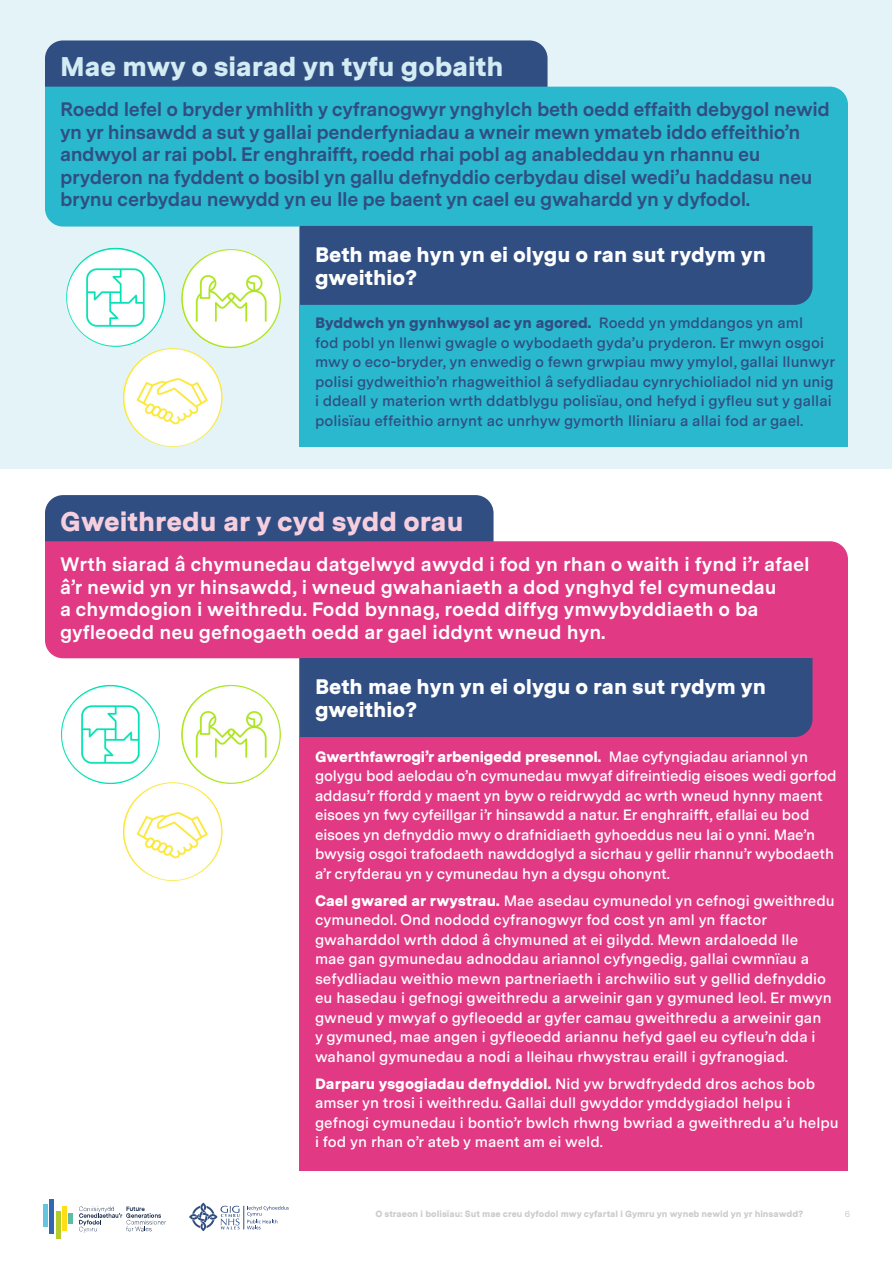
<style>
.page{position:relative;width:893px;height:1263px;background:#fff}
.page>*{position:absolute;margin:0;border:0;box-sizing:border-box;transform-origin:0 0}
.Sub_heads{font:900 27px "Messina Sans";color:#d3ebf2}
.Sub_heads-2{font:900 27px "Messina Sans";color:#f6cfdf}
.Sub_heads-3{font:900 21px/22.6px "Messina Sans";color:#fff}
.Bocy_bold{font:700 19.5px/22.5px "Messina Sans";letter-spacing:-.02em;color:#304e82}
.Bocy_bold-2{font:700 19.5px/22.5px "Messina Sans";color:#fff}
.Body{font:600 15px/19.5px "Messina Sans";color:#fff}
.Body-2{font:600 15px/19.5px "Messina Sans";color:#304e82}
.t1{font:900 9px "Messina Sans";color:#ccc}
.t2{font:9px "Messina Sans";color:#ccc}
.s1{font-weight:900}
</style>
<div class="page">
<hr style="left:44px;top:1205px;width:4px;height:22px;background:#64c5e1">
<hr style="left:50px;top:1199px;width:4px;height:35px;background:#3367b0">
<hr style="left:56px;top:1211px;width:4px;height:27px;background:#b4cd29">
<hr style="left:62px;top:1206px;width:4px;height:25px;background:#ffde17">
<hr style="left:69px;top:1213px;width:4px;height:11px;background:#5dbca4">
<svg style="left:79px;top:1206px;width:87px;height:26px"></svg>
<svg style="left:189px;top:1202px;width:100px;height:29px"></svg>
<img style="left:123px;top:782px;width:100px;height:99px">
<div style="left:1px;top:1px;width:891px;height:468px;background:#e4f3f7"></div>
<div style="left:300px;top:216px;width:548px;height:231px;background:#29b8ce"></div>
<div style="left:300px;top:655px;width:548px;height:516px;background:#e13983"></div>
<div style="left:45px;top:40px;width:503px;height:47px;background:#304e82"></div>
<div style="left:45px;top:87px;width:803px;height:140px;background:#29b8ce"></div>
<div style="left:300px;top:226px;width:512px;height:79px;background:#304e82"></div>
<div style="left:45px;top:495px;width:449px;height:46px;background:#304e82"></div>
<div style="left:45px;top:541px;width:803px;height:117px;background:#e13983"></div>
<div style="left:300px;top:658px;width:512px;height:79px;background:#304e82"></div>
<img style="left:66px;top:248px;width:99px;height:99px;border-radius:50px">
<img style="left:61px;top:685px;width:99px;height:99px;border-radius:50px">
<img style="left:181px;top:249px;width:100px;height:99px;border-radius:50px">
<img style="left:181px;top:685px;width:100px;height:99px;border-radius:50px">
<img style="left:123px;top:348px;width:100px;height:99px">
<p class="Sub_heads" style="left:60px;top:46px;width:445px">Mae mwy o siarad yn tyfu gobaith</p>
<p class="Bocy_bold" style="left:60px;top:97px;width:772px">Roedd lefel o bryder ymhlith y cyfranogwyr ynghylch beth oedd effaith debygol newid yn yr hinsawdd a sut y gallai penderfyniadau a wneir mewn ymateb iddo effeithio’n andwyol ar rai pobl. Er enghraifft, roedd rhai pobl ag anableddau yn rhannu eu pryderon na fyddent o bosibl yn gallu defnyddio cerbydau disel wedi’u haddasu neu brynu cerbydau newydd yn eu lle pe baent yn cael eu gwahardd yn y dyfodol.</p>
<p class="Sub_heads-3" style="left:315px;top:242px;width:452px">Beth mae hyn yn ei olygu o ran sut rydym yn gweithio?</p>
<p class="Body-2" style="left:315px;top:313px;width:522px"><span class="s1">Byddwch yn gynhwysol ac yn agored.</span> Roedd yn ymddangos yn aml<br>fod pobl yn llenwi gwagle o wybodaeth gyda’u pryderon. Er mwyn osgoi mwy o eco-bryder, yn enwedig o fewn grwpiau mwy ymylol, gallai llunwyr polisi gydweithio’n rhagweithiol â sefydliadau cynrychioliadol nid yn unig i ddeall y materion wrth ddatblygu polisïau, ond hefyd i gyfleu sut y gallai polisïau effeithio arnynt ac unrhyw gymorth lliniaru a allai fod ar gael.</p>
<p class="Sub_heads-2" style="left:60px;top:501px;width:405px">Gweithredu ar y cyd sydd orau</p>
<p class="Bocy_bold-2" style="left:60px;top:552px;width:751px">Wrth siarad â chymunedau datgelwyd awydd i fod yn rhan o waith i fynd i’r afael â’r newid yn yr hinsawdd, i wneud gwahaniaeth a dod ynghyd fel cymunedau<br>a chymdogion i weithredu. Fodd bynnag, roedd diffyg ymwybyddiaeth o ba gyfleoedd neu gefnogaeth oedd ar gael iddynt wneud hyn.</p>
<p class="Sub_heads-3" style="left:315px;top:675px;width:452px">Beth mae hyn yn ei olygu o ran sut rydym yn gweithio?</p>
<p class="Body" style="left:315px;top:747px;width:523px"><span class="s1">Gwerthfawrogi’r arbenigedd presennol.</span> Mae cyfyngiadau ariannol yn golygu bod aelodau o’n cymunedau mwyaf difreintiedig eisoes wedi gorfod addasu’r ffordd y maent yn byw o reidrwydd ac wrth wneud hynny maent eisoes yn fwy cyfeillgar i’r hinsawdd a natur. Er enghraifft, efallai eu bod eisoes yn defnyddio mwy o drafnidiaeth gyhoeddus neu lai o ynni. Mae’n bwysig osgoi trafodaeth nawddoglyd a sicrhau y gellir rhannu’r wybodaeth a’r cryfderau yn y cymunedau hyn a dysgu ohonynt.</p>
<p class="Body" style="left:315px;top:891px;width:521px"><span class="s1">Cael gwared ar rwystrau.</span> Mae asedau cymunedol yn cefnogi gweithredu cymunedol. Ond nododd cyfranogwyr fod cost yn aml yn ffactor gwaharddol wrth ddod â chymuned at ei gilydd. Mewn ardaloedd lle<br>mae gan gymunedau adnoddau ariannol cyfyngedig, gallai cwmnïau a sefydliadau weithio mewn partneriaeth i archwilio sut y gellid defnyddio eu hasedau i gefnogi gweithredu a arweinir gan y gymuned leol. Er mwyn gwneud y mwyaf o gyfleoedd ar gyfer camau gweithredu a arweinir gan<br>y gymuned, mae angen i gyfleoedd ariannu hefyd gael eu cyfleu’n dda i wahanol gymunedau a nodi a lleihau rhwystrau eraill i gyfranogiad.</p>
<p class="Body" style="left:315px;top:1074px;width:525px"><span class="s1">Darparu ysgogiadau defnyddiol.</span> Nid yw brwdfrydedd dros achos bob amser yn trosi i weithredu. Gallai dull gwyddor ymddygiadol helpu i gefnogi cymunedau i bontio’r bwlch rhwng bwriad a gweithredu a’u helpu i fod yn rhan o’r ateb y maent am ei weld.</p>
<p class="t1" style="left:375px;top:1207px;width:429px">O straeon i bolisïau: Sut mae creu dyfodol mwy cyfartal i Gymru yn wyneb newid yn yr hinsawdd?</p>
<p class="t2" style="left:845px;top:1207px;width:7px">6</p>
</div>
